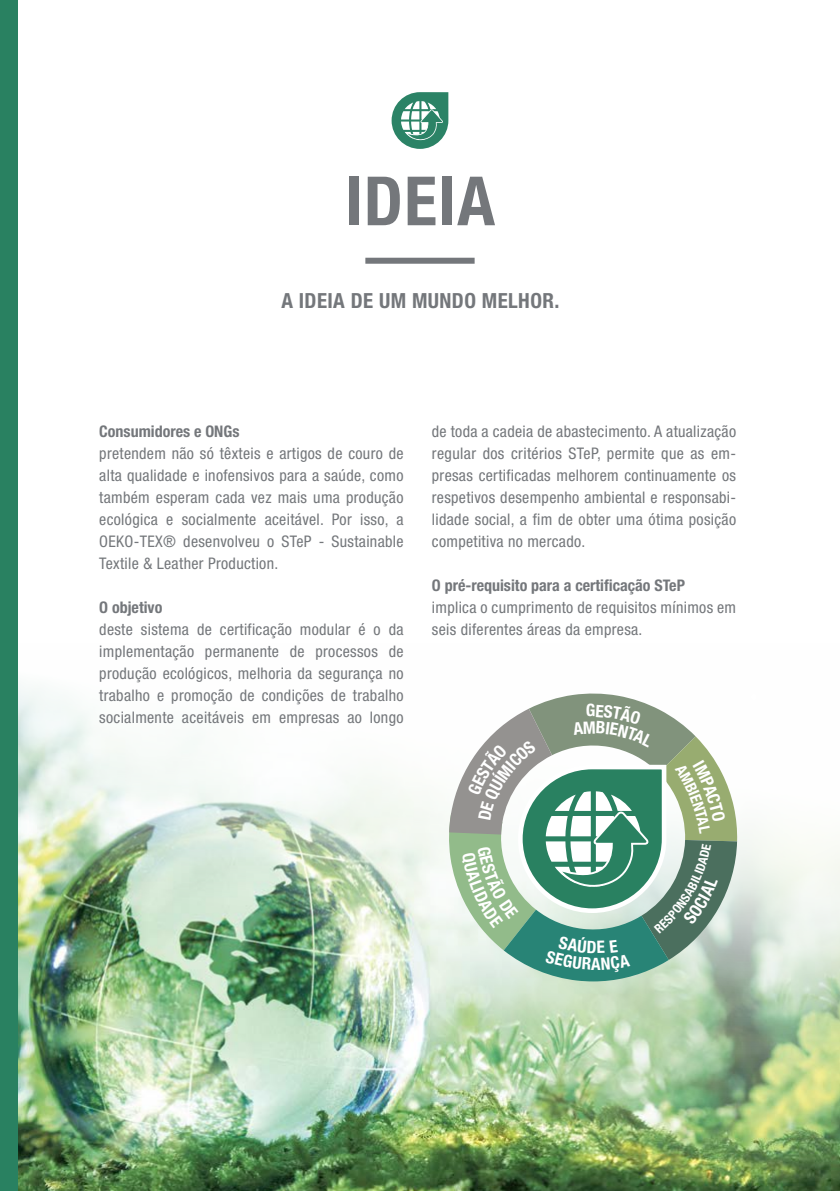
<style>
.page{position:relative;width:840px;height:1191px;background:#fff}
.page>*{position:absolute;margin:0;border:0;box-sizing:border-box;transform-origin:0 0}
.t1{font:700 condensed 68px "Helvetica Neue LT Pro";letter-spacing:.02em;color:#74777b}
.t2{font:700 condensed 20.8px "Helvetica Neue LT Pro";letter-spacing:.02em;color:#74777b}
.t3{font:700 condensed 17px "Helvetica Neue";color:#fff}
.t4{font:condensed 16px/22px "Helvetica Neue LT Pro";letter-spacing:.02em;color:#74777b;text-align:justify}
.t5{font:700 condensed 16px "Helvetica Neue LT Pro";color:#74777b}
</style>
<div class="page">
<img style="left:17px;top:643px;width:822px;height:548px">
<img style="left:67px;top:257px;width:772px;height:926px">
<div style="left:0;top:0;width:17px;height:1191px;background:#298161"></div>
<svg style="left:391px;top:92px;width:57px;height:57px"></svg>
<div style="left:365px;top:258px;width:109px;height:6px;background:#74777b"></div>
<svg style="left:448px;top:693px;width:289px;height:288px"></svg>
<h1 class="t1" style="left:345px;top:160px;width:151px">IDEIA</h1>
<h2 class="t2" style="left:281px;top:288px;width:279px">A IDEIA DE UM MUNDO MELHOR.</h2>
<p class="t5" style="left:99px;top:421px;width:142px">Consumidores e ONGs</p>
<p class="t4" style="left:99px;top:442px;width:305px">pretendem não só têxteis e artigos de couro de alta qualidade e inofensivos para a saúde, como também esperam cada vez mais uma produção ecológica e socialmente aceitável. Por isso, a OEKO-TEX® desenvolveu o STeP - Sustainable Textile &amp; Leather Production.</p>
<p class="t5" style="left:99px;top:597px;width:65px">O objetivo</p>
<p class="t4" style="left:99px;top:618px;width:305px">deste sistema de certificação modular é o da implementação permanente de processos de produção ecológicos, melhoria da segurança no trabalho e promoção de condições de trabalho socialmente aceitáveis em empresas ao longo</p>
<p class="t4" style="left:431px;top:420px;width:305px">de toda a cadeia de abastecimento. A atualização regular dos critérios STeP, permite que as em&shy;presas certificadas melhorem continuamente os respetivos desempenho ambiental e responsabi&shy;lidade social, a fim de obter uma ótima posição competitiva no mercado.</p>
<p class="t5" style="left:431px;top:575px;width:254px">O pré-requisito para a certificação STeP</p>
<p class="t4" style="left:431px;top:596px;width:305px">implica o cumprimento de requisitos mínimos em seis diferentes áreas da empresa.</p>
<p class="t3" style="left:591px;top:949px;width:11px">A</p>
</div>
